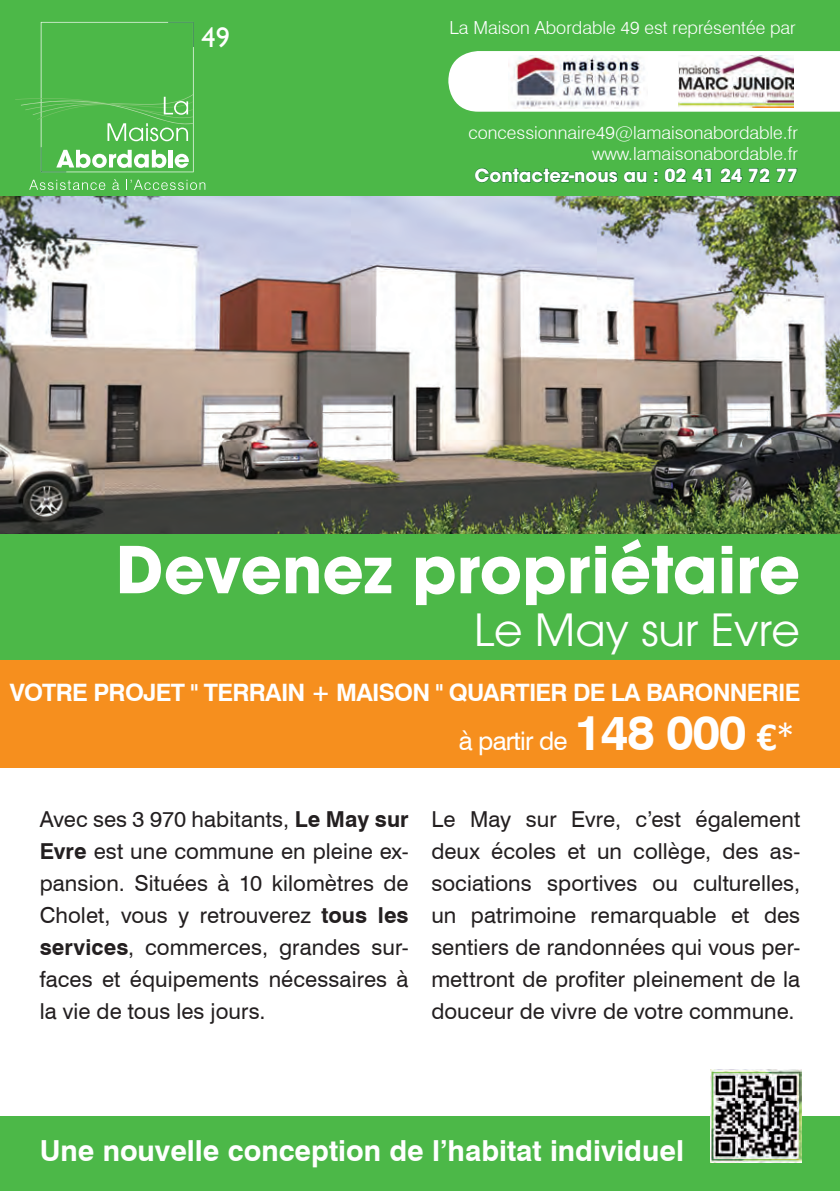
<style>
.page{position:relative;width:840px;height:1191px;background:#fff}
.page>*{position:absolute;margin:0;border:0;box-sizing:border-box;transform-origin:0 0}
.t1{font:700 64px "ITC Avant Garde Pro";color:#fff}
.t2{font:44px "ITC Avant Garde Pro";color:#fff}
.t3{font:700 29px "Swiss 721 BT";color:#fff}
.t4{font:28.2px "Gill Sans";color:#fff}
.t5{font:25.6px "Swiss 721 BT";letter-spacing:-.03em;color:#fff}
.t6{font:700 24px "Swiss 721 BT";letter-spacing:-.03em;color:#fff}
.t7{font:22px/32px "Swiss 721 BT";letter-spacing:.005em;color:#231f20;text-align:justify}
.t8{font:300 18px "Swiss 721 BT";color:#fff}
.t9{font:700 18px "ITC Avant Garde Pro";color:#fff}
.s1{font-weight:700;font-size:49px}
.s2{font-family:"Calibri";font-weight:700;font-size:40px}
.s3{font-family:"Calibri";font-weight:300;font-size:40px}
.s4{font-weight:700}
</style>
<div class="page">
<div style="left:0;top:0;width:839px;height:749px;background:#4cb848"></div>
<div style="left:0;top:1116px;width:839px;height:75px;background:#4cb848"></div>
<img style="left:0;top:197px;width:839px;height:336px">
<img style="left:710px;top:1069px;width:91px;height:93px">
<svg style="left:29px;top:180px;width:76px;height:10px"></svg>
<svg style="left:112px;top:179px;width:7px;height:11px"></svg>
<svg style="left:126px;top:180px;width:79px;height:10px"></svg>
<svg style="left:15px;top:22px;width:178px;height:150px"></svg>
<svg style="left:474px;top:168px;width:173px;height:15px"></svg>
<svg style="left:654px;top:172px;width:3px;height:10px"></svg>
<svg style="left:664px;top:168px;width:47px;height:15px"></svg>
<svg style="left:720px;top:168px;width:77px;height:15px"></svg>
<svg style="left:448px;top:51px;width:391px;height:61px;background:#f5faf5"></svg>
<img style="left:678px;top:55px;width:115px;height:53px">
<img style="left:508px;top:56px;width:139px;height:53px">
<div style="left:0;top:660px;width:839px;height:108px;background:#f68f1e"></div>
<p class="t4" style="left:201px;top:21px;width:30px">49</p>
<p class="t8" style="left:449px;top:16px;width:347px">La Maison Abordable 49 est représentée par</p>
<p class="t8" style="left:468px;top:121px;width:331px">concessionnaire49@lamaisonabordable.fr</p>
<p class="t8" style="left:591px;top:143px;width:207px">www.lamaisonabordable.fr</p>
<p class="t9" style="left:474px;top:163px;width:325px">Contactez-nous au : 02 41 24 72 77</p>
<p class="t1" style="left:116px;top:527px;width:685px">Devenez propriétaire</p>
<p class="t2" style="left:473px;top:602px;width:328px">Le May sur Evre</p>
<p class="t6" style="left:10px;top:677px;width:791px">VOTRE PROJET " TERRAIN + MAISON " QUARTIER DE LA BARONNERIE</p>
<p class="t5" style="left:458px;top:725px;width:338px">à partir de <span class="s1">148 000</span> <span class="s2">€</span><span class="s3">*</span></p>
<p class="t7" style="left:40px;top:802px;width:370px">Avec ses 3 970 habitants, <span class="s4">Le May sur Evre</span> est une commune en pleine ex&shy;pansion. Situées à 10 kilomètres de Cholet, vous y retrouverez <span class="s4">tous les services</span>, commerces, grandes sur&shy;faces et équipements nécessaires à la vie de tous les jours.</p>
<p class="t7" style="left:431px;top:803px;width:370px">Le May sur Evre, c’est également deux écoles et un collège, des as&shy;sociations sportives ou culturelles, un patrimoine remarquable et des sentiers de randonnées qui vous per&shy;mettront de profiter pleinement de la douceur de vivre de votre commune.</p>
<p class="t3" style="left:40px;top:1133px;width:645px">Une nouvelle conception de l’habitat individuel</p>
</div>
